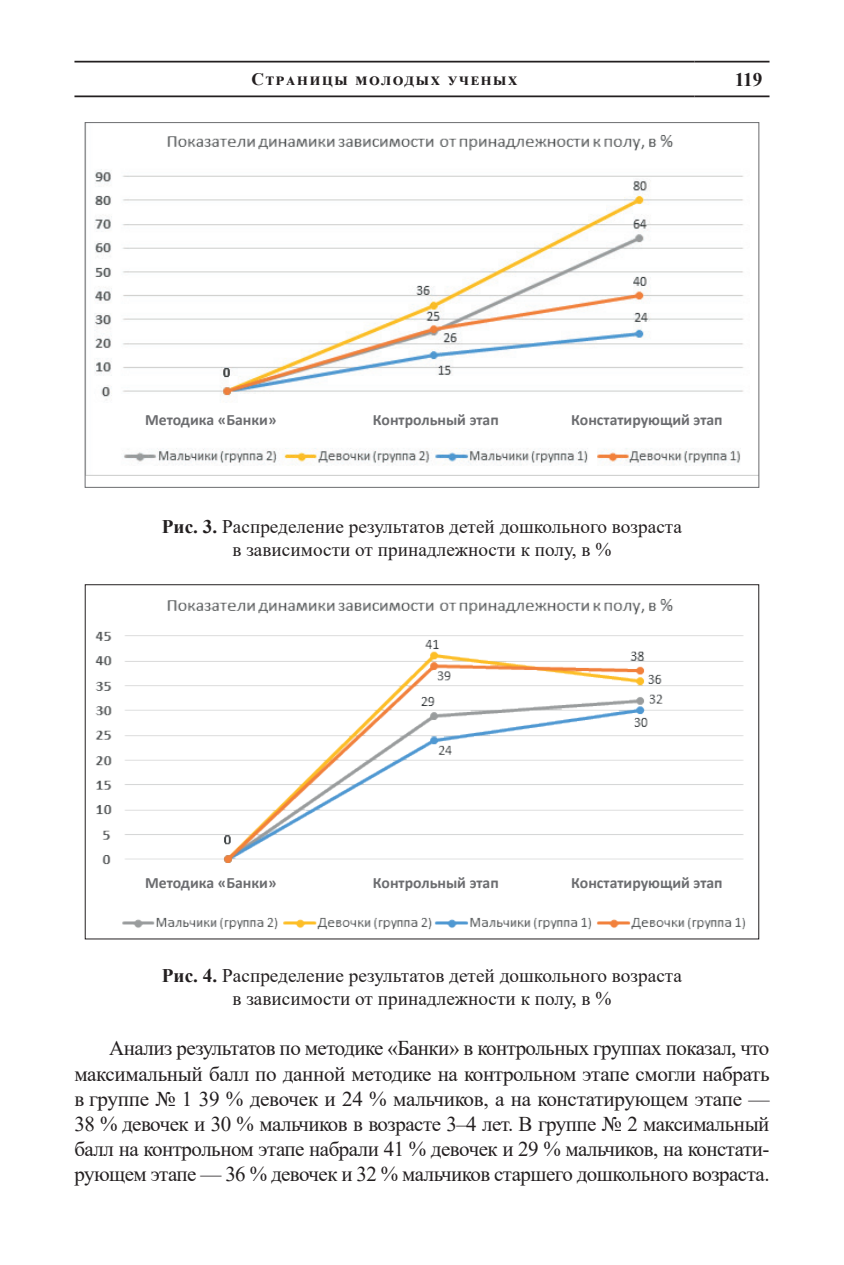
<style>
.page{position:relative;width:844px;height:1265px;background:#fff}
.page>*{position:absolute;margin:0;border:0;box-sizing:border-box;transform-origin:0 0}
.t1{font:21px/25.2px "Times New Roman";letter-spacing:-.025em;color:#231f20;text-align:justify}
.t2{font:19.25px/23.1px "Times New Roman";color:#231f20;text-align:center}
.t3{font:700 19.25px "Times New Roman";color:#231f20}
.t4{font:700 17.5px "Times New Roman";letter-spacing:.125em;color:#231f20}
.t5{font:700 15.75px "Calibri";color:#6c6d70}
.s1{font-weight:700}
</style>
<div class="page">
<hr style="left:74px;top:61px;width:620px;height:2px;background:#231f20">
<hr style="left:694px;top:61px;width:75px;height:2px;background:#231f20">
<hr style="left:74px;top:95px;width:620px;height:2px;background:#231f20">
<hr style="left:694px;top:95px;width:75px;height:2px;background:#231f20">
<img style="left:87px;top:169px;width:669px;height:307px">
<img style="left:95px;top:631px;width:651px;height:299px">
<img style="left:167px;top:135px;width:506px;height:16px">
<img style="left:167px;top:599px;width:506px;height:16px">
<p class="t4" style="left:251px;top:66px;width:267px">Страницы молодых ученых</p>
<p class="t3" style="left:734px;top:65px;width:29px">119</p>
<p class="t5" style="left:145px;top:409px;width:133px">Методика «Банки»</p>
<p class="t5" style="left:373px;top:409px;width:127px">Контрольный этап</p>
<p class="t5" style="left:571px;top:409px;width:153px">Констатирующий этап</p>
<p class="t2" style="left:162px;top:514px;width:521px"><span class="s1">Рис. 3.</span> Распределение результатов детей дошкольного возраста в зависимости от принадлежности к полу, в %</p>
<p class="t5" style="left:145px;top:872px;width:133px">Методика «Банки»</p>
<p class="t5" style="left:373px;top:872px;width:127px">Контрольный этап</p>
<p class="t5" style="left:571px;top:872px;width:153px">Констатирующий этап</p>
<p class="t2" style="left:162px;top:963px;width:521px"><span class="s1">Рис. 4.</span> Распределение результатов детей дошкольного возраста в зависимости от принадлежности к полу, в %</p>
<p class="t1" style="left:74px;top:1035px;width:696px;text-indent:35px">Анализ результатов по методике «Банки» в контрольных группах показал, что максимальный балл по данной методике на контрольном этапе смогли набрать в группе № 1 39 % девочек и 24 % мальчиков, а на констатирующем этапе — 38 % девочек и 30 % мальчиков в возрасте 3–4 лет. В группе № 2 максимальный балл на контрольном этапе набрали 41 % девочек и 29 % мальчиков, на констати&shy;рующем этапе — 36 % девочек и 32 % мальчиков старшего дошкольного возраста.</p>
</div>
